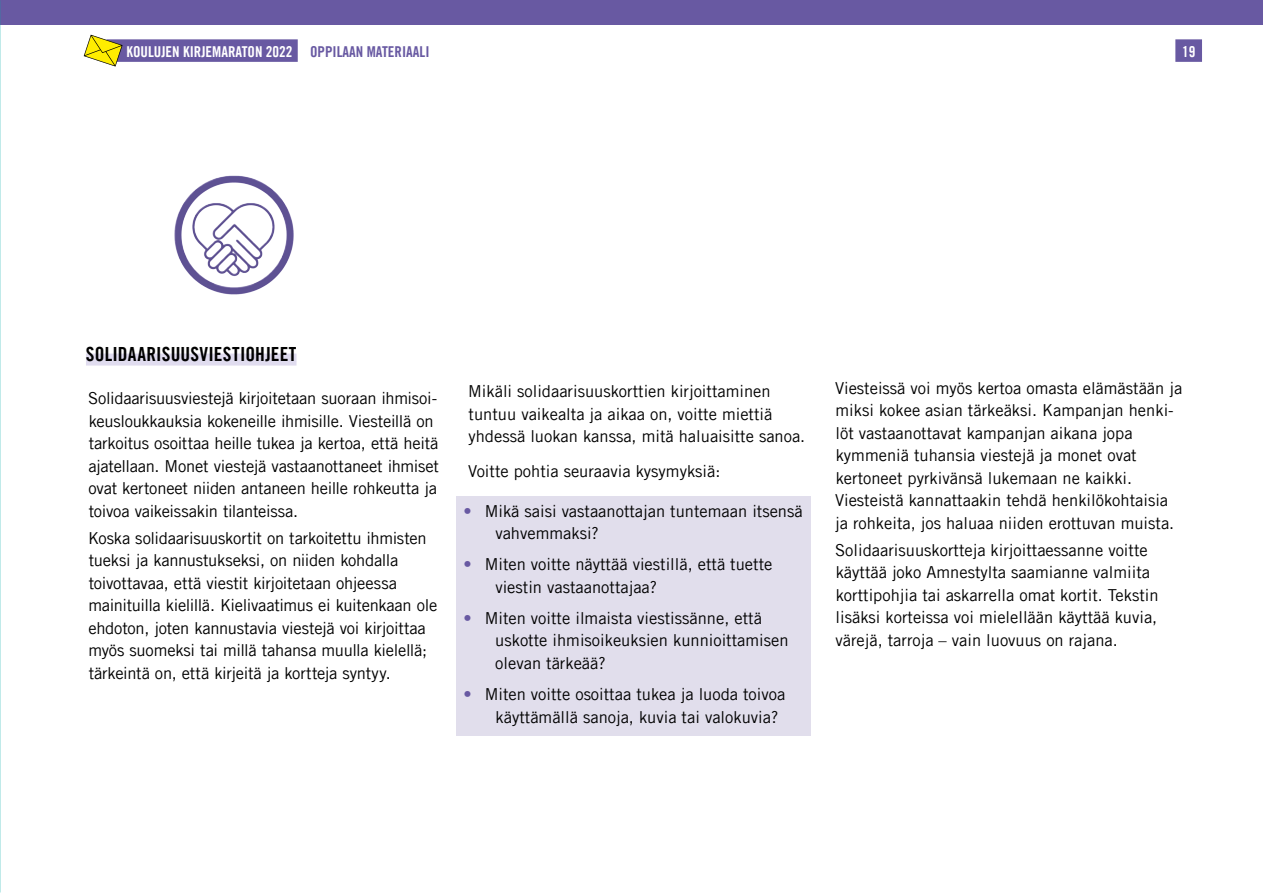
<style>
.page{position:relative;width:1263px;height:893px;background:#fff}
.page>*{position:absolute;margin:0;border:0;box-sizing:border-box;transform-origin:0 0}
.t1{font:19.5px "Amnesty Trade Gothic Bd Cn 20";letter-spacing:.015em;color:#000}
.t2{font:16.5px/22.5px "Amnesty Trade Gothic";color:#000}
.t3{font:15px "Amnesty Trade Gothic Bd Cn 20";color:#fff}
.s1{color:#6859a2}
</style>
<div class="page">
<div style="left:1175px;top:39px;width:27px;height:23px;background:#6859a2"></div>
<div style="left:106px;top:39px;width:192px;height:23px;background:#6859a2"></div>
<svg style="left:84px;top:35px;width:39px;height:32px"></svg>
<div style="left:0;top:0;width:1263px;height:24px;background:#6859a2"></div>
<div style="left:456px;top:496px;width:355px;height:240px;background:#e1deec"></div>
<svg style="left:174px;top:175px;width:120px;height:120px"></svg>
<div style="left:86px;top:354px;width:210px;height:12px;background:#e0dcef"></div>
<p class="t3" style="left:126px;top:42px;width:305px">KOULUJEN KIRJEMARATON 2022 <span class="s1">OPPILAAN MATERIAALI</span></p>
<p class="t3" style="left:1182px;top:42px;width:15px">19</p>
<p class="t1" style="left:86px;top:342px;width:212px">SOLIDAARISUUSVIESTIOHJEET</p>
<p class="t2" style="left:88px;top:387px;width:352px">Solidaarisuusviestejä kirjoitetaan suoraan ihmisoi&shy;keusloukkauksia kokeneille ihmisille. Viesteillä on tarkoitus osoittaa heille tukea ja kertoa, että heitä ajatellaan. Monet viestejä vastaanottaneet ihmiset ovat kertoneet niiden antaneen heille rohkeutta ja toivoa vaikeissakin tilanteissa.</p>
<p class="t2" style="left:88px;top:526px;width:351px">Koska solidaarisuuskortit on tarkoitettu ihmisten tueksi ja kannustukseksi, on niiden kohdalla toivottavaa, että viestit kirjoitetaan ohjeessa mainituilla kielillä. Kielivaatimus ei kuitenkaan ole ehdoton, joten kannustavia viestejä voi kirjoittaa myös suomeksi tai millä tahansa muulla kielellä; tärkeintä on, että kirjeitä ja kortteja syntyy.</p>
<p class="t2" style="left:468px;top:380px;width:339px">Mikäli solidaarisuuskorttien kirjoittaminen tuntuu vaikealta ja aikaa on, voitte miettiä yhdessä luokan kanssa, mitä haluaisitte sanoa.</p>
<p class="t2" style="left:468px;top:460px;width:254px">Voitte pohtia seuraavia kysymyksiä:</p>
<p class="t2" style="left:495px;top:500px;width:309px;text-indent:-32px"><span class="s1">•</span> Mikä saisi vastaanottajan tuntemaan itsensä vahvemmaksi?</p>
<p class="t2" style="left:495px;top:553px;width:279px;text-indent:-32px"><span class="s1">•</span> Miten voitte näyttää viestillä, että tuette viestin vastaanottajaa?</p>
<p class="t2" style="left:495px;top:607px;width:295px;text-indent:-32px"><span class="s1">•</span> Miten voitte ilmaista viestissänne, että uskotte ihmisoikeuksien kunnioittamisen olevan tärkeää?</p>
<p class="t2" style="left:496px;top:683px;width:291px;text-indent:-32px"><span class="s1">•</span> Miten voitte osoittaa tukea ja luoda toivoa käyttämällä sanoja, kuvia tai valokuvia?</p>
<p class="t2" style="left:835px;top:376px;width:349px">Viesteissä voi myös kertoa omasta elämästään ja miksi kokee asian tärkeäksi. Kampanjan henki&shy;löt vastaanottavat kampanjan aikana jopa kymmeniä tuhansia viestejä ja monet ovat kertoneet pyrkivänsä lukemaan ne kaikki.<br>Viesteistä kannattaakin tehdä henkilökohtaisia ja rohkeita, jos haluaa niiden erottuvan muista.</p>
<p class="t2" style="left:835px;top:538px;width:325px">Solidaarisuuskortteja kirjoittaessanne voitte käyttää joko Amnestylta saamianne valmiita korttipohjia tai askarrella omat kortit. Tekstin lisäksi korteissa voi mielellään käyttää kuvia, värejä, tarroja – vain luovuus on rajana.</p>
</div>
